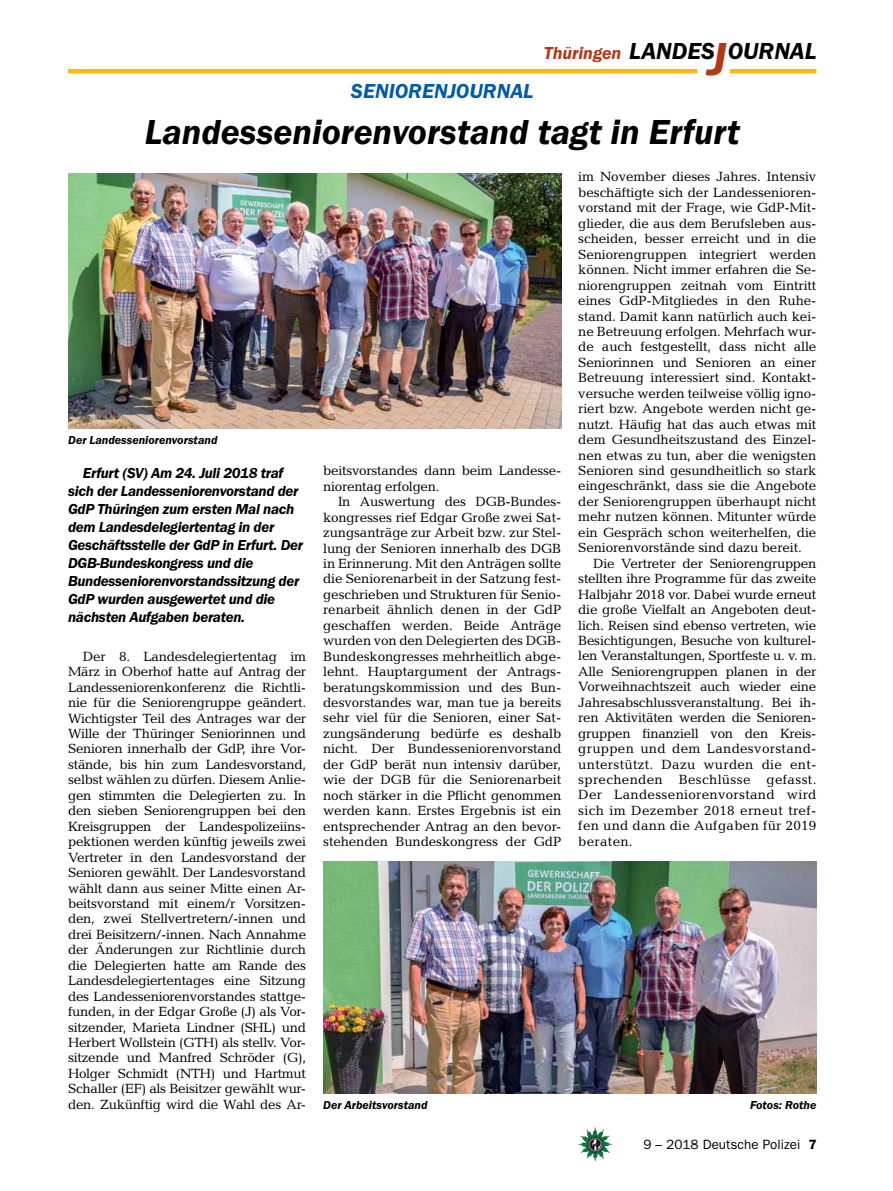
<style>
.page{position:relative;width:893px;height:1191px;background:#fff}
.page>*{position:absolute;margin:0;border:0;box-sizing:border-box;transform-origin:0 0}
.t1{font:italic 600 36px "Franklin Gothic Itc T";color:#000}
.t2{font:italic 600 24px "Franklin Gothic Itc T";color:#000}
.t3{font:italic 600 21px "Franklin Gothic Itc T";color:#005baa}
.t4{font:italic 600 18px "Franklin Gothic Itc T";color:#b33916}
.t5{font:italic 600 15px/18px "Franklin Gothic Itc T";letter-spacing:-.02em;color:#000}
.t6{font:13.5px/15.5px "Candida";letter-spacing:-.01em;color:#000;text-align:justify}
.t7{font:13.5px "Franklin Gothic";color:#000}
.t8{font:italic 600 12px "Franklin Gothic Itc T";color:#000}
.s1{font-size:48px;color:#b33916}
.s2{font-weight:600}
</style>
<div class="page">
<img style="left:578px;top:1127px;width:17px;height:25px">
<hr style="left:730px;top:69px;width:86px;height:4px;background:#fdb913">
<hr style="left:68px;top:69px;width:629px;height:4px;background:#fdb913">
<img style="left:323px;top:861px;width:493px;height:232px">
<img style="left:68px;top:174px;width:493px;height:255px">
<h3 class="t3" style="left:351px;top:79px;width:26px">Seniorenjournal</h3>
<h3 class="t4" style="left:544px;top:42px;width:79px">Thüringen</h3>
<h2 class="t2" style="left:629px;top:37px;width:189px">LANDES<span class="s1">J</span>OURNAL</h2>
<h1 class="t1" style="left:145px;top:111px;width:596px">Landesseniorenvorstand tagt in Erfurt</h1>
<p class="t8" style="left:68px;top:433px;width:151px">Der Landesseniorenvorstand</p>
<p class="t5" style="left:68px;top:464px;width:237px;text-indent:15px">Erfurt (SV) Am 24. Juli 2018 traf sich der Landesseniorenvorstand der GdP Thüringen zum ersten Mal nach dem Landesdelegiertentag in der Geschäftsstelle der GdP in Erfurt. Der DGB-Bundeskongress und die Bundesseniorenvorstandssitzung der GdP wurden ausgewertet und die nächsten Aufgaben beraten.</p>
<p class="t6" style="left:68px;top:648px;width:240px;text-indent:15px">Der 8. Landesdelegiertentag im März in Oberhof hatte auf Antrag der Landesseniorenkonferenz die Richtli&shy;nie für die Seniorengruppe geändert.<br>Wichtigster Teil des Antrages war der Wille der Thüringer Seniorinnen und Senioren innerhalb der GdP, ihre Vor&shy;stände, bis hin zum Landesvorstand, selbst wählen zu dürfen. Diesem Anlie&shy;gen stimmten die Delegierten zu. In den sieben Seniorengruppen bei den Kreisgruppen der Landespolizeiins&shy;pektionen werden künftig jeweils zwei Vertreter in den Landesvorstand der Senioren gewählt. Der Landesvorstand wählt dann aus seiner Mitte einen Ar&shy;beitsvorstand mit einem/r Vorsitzen&shy;den, zwei Stellvertretern/-innen und drei Beisitzern/-innen. Nach Annahme der Änderungen zur Richtlinie durch die Delegierten hatte am Rande des Landesdelegiertentages eine Sitzung des Landesseniorenvorstandes stattge&shy;funden, in der Edgar Große (J) als Vor&shy;sitzender, Marieta Lindner (SHL) und Herbert Wollstein (GTH) als stellv. Vor&shy;sitzende und Manfred Schröder (G), Holger Schmidt (NTH) und Hartmut Schaller (EF) als Beisitzer gewählt wur&shy;den. Zukünftig wird die Wahl des Ar-</p>
<p class="t6" style="left:323px;top:463px;width:240px">beitsvorstandes dann beim Landesse&shy;niorentag erfolgen.</p>
<p class="t6" style="left:323px;top:494px;width:240px;text-indent:15px">In Auswertung des DGB-Bundes&shy;kongresses rief Edgar Große zwei Sat&shy;zungsanträge zur Arbeit bzw. zur Stel&shy;lung der Senioren innerhalb des DGB in Erinnerung. Mit den Anträgen sollte die Seniorenarbeit in der Satzung fest&shy;geschrieben und Strukturen für Senio&shy;renarbeit ähnlich denen in der GdP geschaffen werden. Beide Anträge wurden von den Delegierten des DGB-Bundeskongresses mehrheitlich abge&shy;lehnt. Hauptargument der Antrags&shy;beratungskommission und des Bun&shy;desvorstandes war, man tue ja bereits sehr viel für die Senioren, einer Sat&shy;zungsänderung bedürfe es deshalb nicht. Der Bundesseniorenvorstand der GdP berät nun intensiv darüber, wie der DGB für die Seniorenarbeit noch stärker in die Pflicht genommen werden kann. Erstes Ergebnis ist ein entsprechender Antrag an den bevor&shy;stehenden Bundeskongress der GdP</p>
<p class="t6" style="left:578px;top:169px;width:240px">im November dieses Jahres. Intensiv beschäftigte sich der Landessenioren&shy;vorstand mit der Frage, wie GdP-Mit&shy;glieder, die aus dem Berufsleben aus&shy;scheiden, besser erreicht und in die Seniorengruppen integriert werden können. Nicht immer erfahren die Se&shy;niorengruppen zeitnah vom Eintritt eines GdP-Mitgliedes in den Ruhe&shy;stand. Damit kann natürlich auch kei&shy;ne Betreuung erfolgen. Mehrfach wur&shy;de auch festgestellt, dass nicht alle Seniorinnen und Senioren an einer Betreuung interessiert sind. Kontakt&shy;versuche werden teilweise völlig igno&shy;riert bzw. Angebote werden nicht ge&shy;nutzt. Häufig hat das auch etwas mit dem Gesundheitszustand des Einzel&shy;nen etwas zu tun, aber die wenigsten Senioren sind gesundheitlich so stark eingeschränkt, dass sie die Angebote der Seniorengruppen überhaupt nicht mehr nutzen können. Mitunter würde ein Gespräch schon weiterhelfen, die Seniorenvorstände sind dazu bereit.</p>
<p class="t6" style="left:578px;top:555px;width:240px;text-indent:15px">Die Vertreter der Seniorengruppen stellten ihre Programme für das zweite Halbjahr 2018 vor. Dabei wurde erneut die große Vielfalt an Angeboten deut&shy;lich. Reisen sind ebenso vertreten, wie Besichtigungen, Besuche von kulturel&shy;len Veranstaltungen, Sportfeste u. v. m.<br>Alle Seniorengruppen planen in der Vorweihnachtszeit auch wieder eine Jahresabschlussveranstaltung. Bei ih&shy;ren Aktivitäten werden die Senioren&shy;gruppen finanziell von den Kreis&shy;gruppen und dem Landesvorstand&shy;unterstützt. Dazu wurden die ent&shy;sprechenden Beschlüsse gefasst.<br>Der Landesseniorenvorstand wird sich im Dezember 2018 erneut tref&shy;fen und dann die Aufgaben für 2019 beraten.</p>
<p class="t8" style="left:323px;top:1098px;width:106px">Der Arbeitsvorstand</p>
<p class="t8" style="left:750px;top:1098px;width:68px">Fotos: Rothe</p>
<p class="t7" style="left:643px;top:1136px;width:175px">9 – 2018 Deutsche Polizei <span class="s2">7</span></p>
</div>
